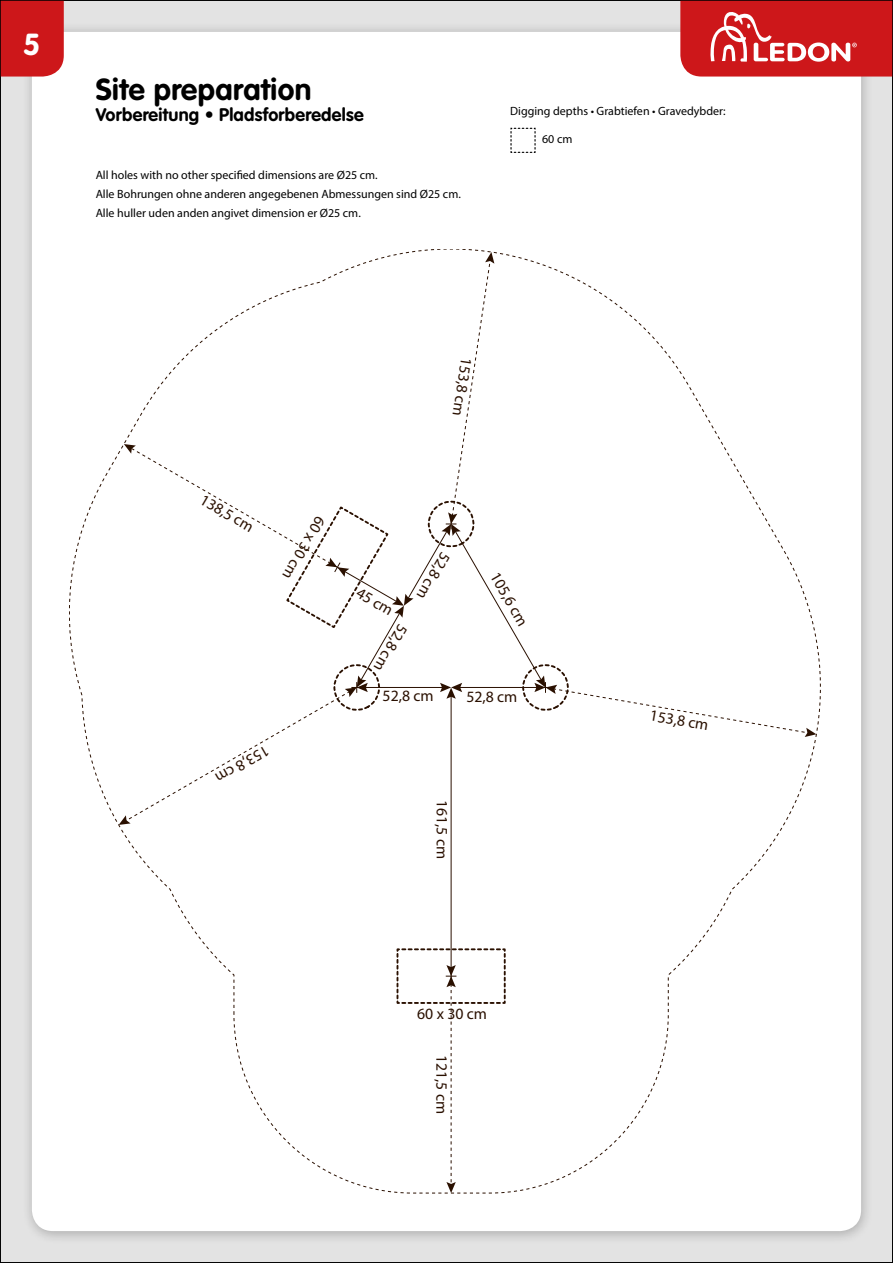
<style>
.page{position:relative;width:893px;height:1263px;background:#e3e3e3}
.page>*{position:absolute;margin:0;border:0;box-sizing:border-box;transform-origin:0 0}
.t1{font:700 30px "VAG Rounded Std";letter-spacing:.015em;color:#000}
.t2{font:700 30px "VAG Rounded Std";color:#fff}
.t3{font:700 18px "VAG Rounded Std";letter-spacing:.015em;color:#000}
.t4{font:15.75px "Myriad Pro";color:#2a1000}
.t5{font:12px/19.2px "Myriad Pro";color:#000}
</style>
<div class="page">
<div style="left:21px;top:22px;width:852px;height:1222px;background:#000;opacity:.25"></div>
<div style="left:34px;top:34px;width:825px;height:1195px;background:#fff;border-radius:19px"></div>
<div style="left:3px;top:3px;width:61px;height:74px;background:#cd171a"></div>
<svg style="left:680px;top:3px;width:210px;height:74px;background:#d33437"></svg>
<svg style="left:510px;top:127px;width:26px;height:26px"></svg>
<hr style="left:451px;top:695px;width:1px;height:273px;background:#2a1000">
<svg style="left:119px;top:252px;width:697px;height:573px"></svg>
<svg style="left:396px;top:947px;width:110px;height:246px"></svg>
<h1 class="t2" style="left:23px;top:27px;width:19px">5</h1>
<h1 class="t1" style="left:96px;top:71px;width:217px">Site preparation</h1>
<h2 class="t3" style="left:96px;top:104px;width:270px">Vorbereitung • Pladsforberedelse</h2>
<p class="t5" style="left:96px;top:165px;width:367px">All holes with no other specified dimensions are Ø25 cm.<br>Alle Bohrungen ohne anderen angegebenen Abmessungen sind Ø25 cm.<br>Alle huller uden anden angivet dimension er Ø25 cm.</p>
<p class="t5" style="left:510px;top:101px;width:217px">Digging depths • Grabtiefen • Gravedybder:</p>
<p class="t5" style="left:542px;top:129px;width:32px">60 cm</p>
<h3 class="t4" style="left:476px;top:359px;width:61px;rotate:98deg">153,8 cm</h3>
<h3 class="t4" style="left:206px;top:490px;width:61px;rotate:30deg">138,5 cm</h3>
<h3 class="t4" style="left:330px;top:523px;width:71px;rotate:120deg">60 x 30 cm</h3>
<h3 class="t4" style="left:362px;top:583px;width:41px;rotate:30deg">45 cm</h3>
<h3 class="t4" style="left:412px;top:630px;width:53px;rotate:120deg">52,8 cm</h3>
<h3 class="t4" style="left:455px;top:558px;width:53px;rotate:120deg">52,8 cm</h3>
<h3 class="t4" style="left:503px;top:569px;width:61px;rotate:60deg">105,6 cm</h3>
<h3 class="t4" style="left:273px;top:758px;width:61px;rotate:150deg">153,8 cm</h3>
<h3 class="t4" style="left:383px;top:686px;width:53px">52,8 cm</h3>
<h3 class="t4" style="left:466px;top:687px;width:53px">52,8 cm</h3>
<h3 class="t4" style="left:452px;top:800px;width:61px;rotate:90deg">161,5 cm</h3>
<h3 class="t4" style="left:652px;top:705px;width:61px;rotate:10deg">153,8 cm</h3>
<h3 class="t4" style="left:417px;top:1003px;width:71px">60 x 30 cm</h3>
<h3 class="t4" style="left:452px;top:1055px;width:61px;rotate:90deg">121,5 cm</h3>
</div>
